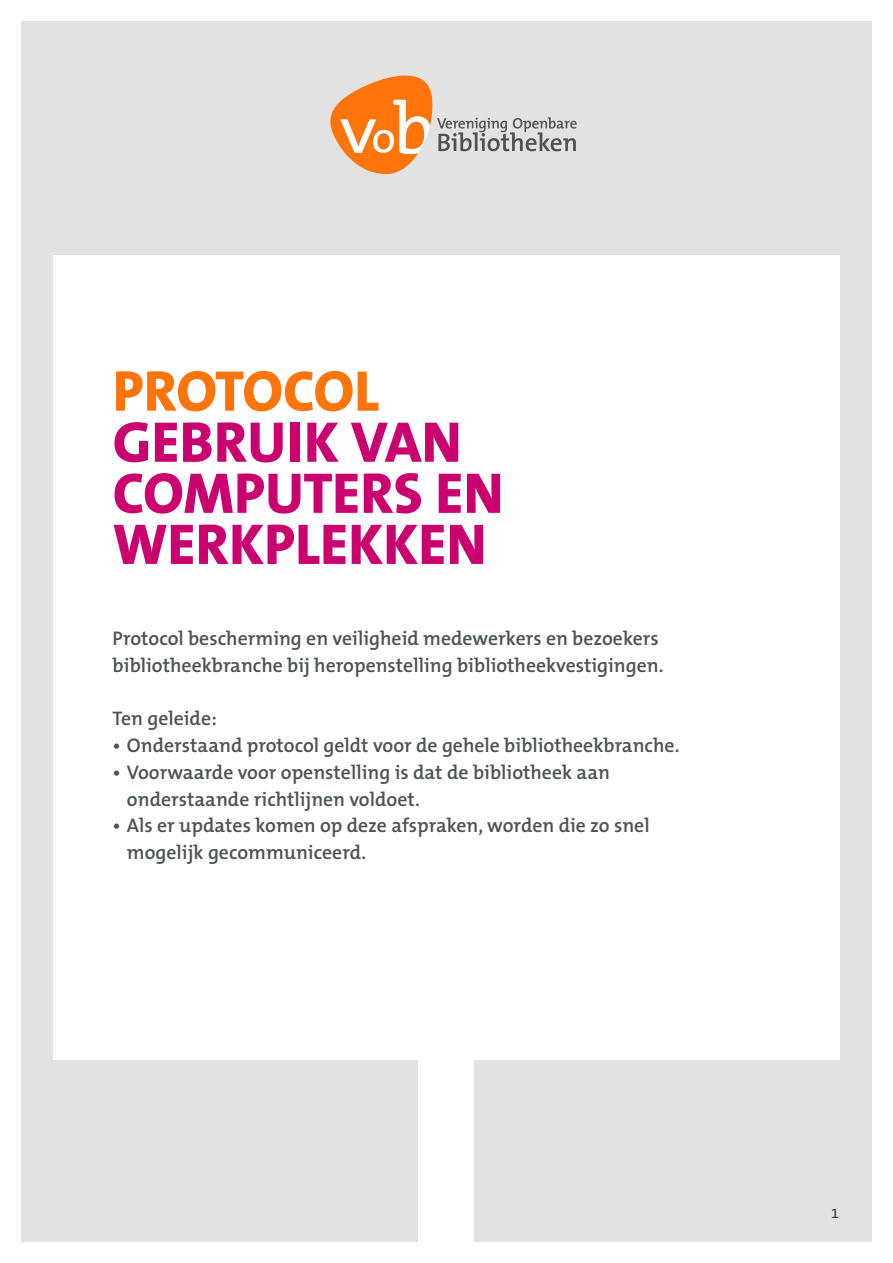
<style>
.page{position:relative;width:893px;height:1263px;background:#fff}
.page>*{position:absolute;margin:0;border:0;box-sizing:border-box;transform-origin:0 0}
.t1{font:800 57.9px/51px "The Mix B8";color:#ca006f}
.t2{font:800 57.9px "The Mix B8";letter-spacing:-.01em;color:#ff740b}
.t3{font:600 19.8px/26.8px "The Mix B6";color:#4d534f}
.t4{font:14.25px "The Mix B5 Plain";color:#373437}
</style>
<div class="page">
<div style="left:21px;top:21px;width:851px;height:1221px;background:#e2e2e2"></div>
<div style="left:53px;top:255px;width:787px;height:804px;background:#fff"></div>
<div style="left:418px;top:1044px;width:55px;height:219px;background:#fff"></div>
<svg style="left:330px;top:75px;width:247px;height:99px"></svg>
<div style="left:377px;top:133px;width:13px;height:16px;background:#ff740b;border-radius:50%"></div>
<h1 class="t2" style="left:113px;top:360px;width:268px">PROTOCOL</h1>
<h1 class="t1" style="left:113px;top:418px;width:392px">GEBRUIK VAN<br>COMPUTERS EN<br>WERKPLEKKEN</h1>
<p class="t3" style="left:113px;top:625px;width:552px">Protocol bescherming en veiligheid medewerkers en bezoekers bibliotheekbranche bij heropenstelling bibliotheekvestigingen.</p>
<p class="t3" style="left:113px;top:706px;width:106px">Ten geleide:</p>
<p class="t3" style="left:113px;top:732px;width:568px">• Onderstaand protocol geldt voor de gehele bibliotheekbranche.</p>
<p class="t3" style="left:127px;top:759px;width:484px;text-indent:-14px">• Voorwaarde voor openstelling is dat de bibliotheek aan onderstaande richtlijnen voldoet.</p>
<p class="t3" style="left:127px;top:813px;width:524px;text-indent:-14px">• Als er updates komen op deze afspraken, worden die zo snel mogelijk gecommuniceerd.</p>
<p class="t4" style="left:831px;top:1206px;width:9px">1</p>
</div>
